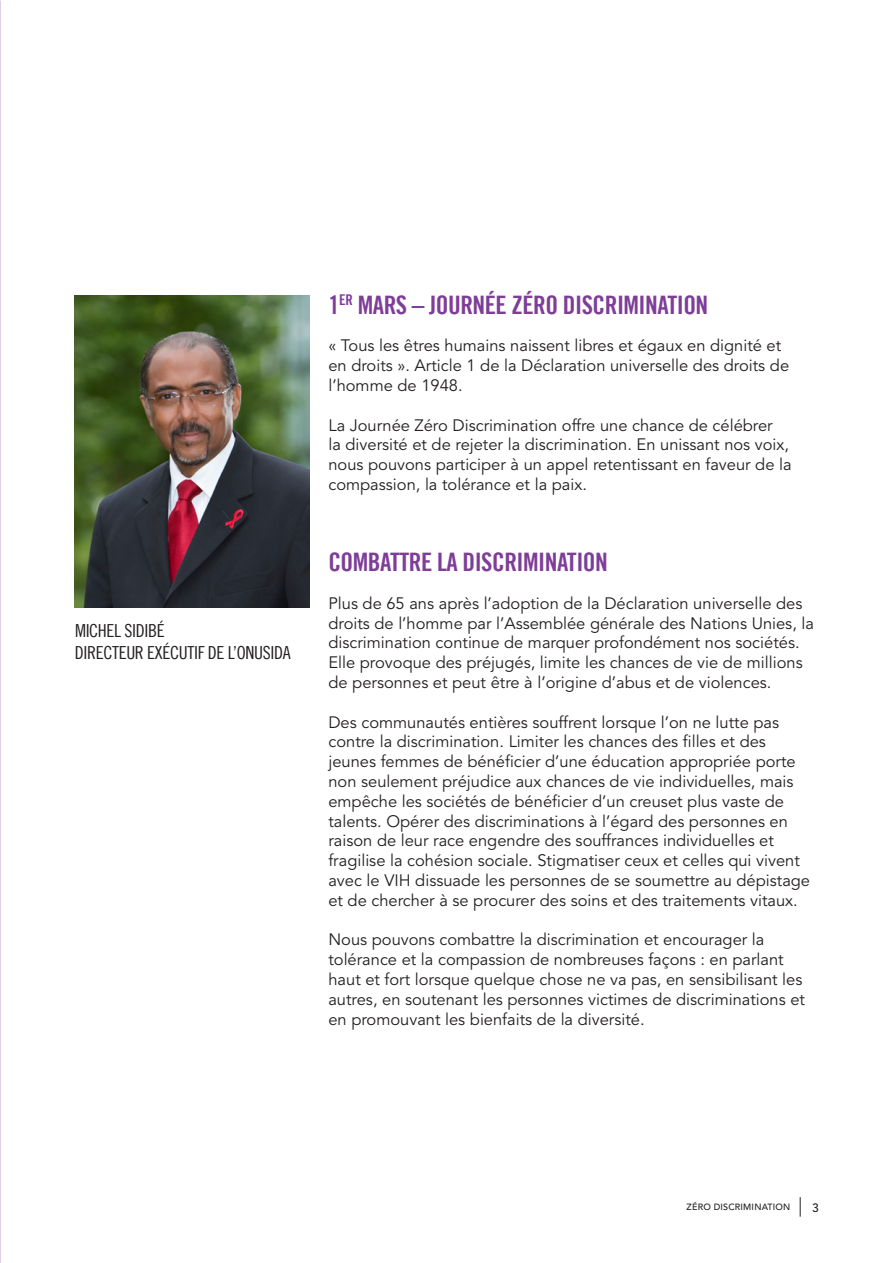
<style>
.page{position:relative;width:893px;height:1263px;background:#fff}
.page>*{position:absolute;margin:0;border:0;box-sizing:border-box;transform-origin:0 0}
.t1{font:25.5px "Trade Gothic LT Bold Cond Twenty";letter-spacing:-.02em;color:#7e3e98}
.t2{font:18px/21.6px "Trade Gothic LT Cond Eighteen";letter-spacing:-.02em;color:#231f20}
.t3{font:16.5px/19.8px "Avenir";color:#231f20}
.t4{font:500 12px "Avenir";color:#231f20}
.t5{font:500 9px "Avenir";letter-spacing:.02em;color:#231f20}
</style>
<div class="page">
<svg style="left:800px;top:1197px;width:1px;height:20px"></svg>
<img style="left:74px;top:295px;width:236px;height:312px">
<p class="t2" style="left:75px;top:620px;width:217px">MICHEL SIDIBÉ<br>DIRECTEUR EXÉCUTIF DE L’ONUSIDA</p>
<h1 class="t1" style="left:328px;top:289px;width:381px">1<sup>ER</sup> MARS – JOURNÉE ZÉRO DISCRIMINATION</h1>
<p class="t3" style="left:328px;top:336px;width:462px">« Tous les êtres humains naissent libres et égaux en dignité et en droits ». Article 1 de la Déclaration universelle des droits de l’homme de 1948.</p>
<p class="t3" style="left:328px;top:415px;width:465px">La Journée Zéro Discrimination offre une chance de célébrer<br>la diversité et de rejeter la discrimination. En unissant nos voix, nous pouvons participer à un appel retentissant en faveur de la compassion, la tolérance et la paix.</p>
<h1 class="t1" style="left:328px;top:546px;width:281px">COMBATTRE LA DISCRIMINATION</h1>
<p class="t3" style="left:328px;top:594px;width:487px">Plus de 65 ans après l’adoption de la Déclaration universelle des droits de l’homme par l’Assemblée générale des Nations Unies, la discrimination continue de marquer profondément nos sociétés.<br>Elle provoque des préjugés, limite les chances de vie de millions de personnes et peut être à l’origine d’abus et de violences.</p>
<p class="t3" style="left:328px;top:712px;width:483px">Des communautés entières souffrent lorsque l’on ne lutte pas contre la discrimination. Limiter les chances des filles et des jeunes femmes de bénéficier d’une éducation appropriée porte non seulement préjudice aux chances de vie individuelles, mais empêche les sociétés de bénéficier d’un creuset plus vaste de talents. Opérer des discriminations à l’égard des personnes en raison de leur race engendre des souffrances individuelles et fragilise la cohésion sociale. Stigmatiser ceux et celles qui vivent avec le VIH dissuade les personnes de se soumettre au dépistage et de chercher à se procurer des soins et des traitements vitaux.</p>
<p class="t3" style="left:328px;top:930px;width:478px">Nous pouvons combattre la discrimination et encourager la tolérance et la compassion de nombreuses façons : en parlant haut et fort lorsque quelque chose ne va pas, en sensibilisant les autres, en soutenant les personnes victimes de discriminations et en promouvant les bienfaits de la diversité.</p>
<p class="t5" style="left:686px;top:1202px;width:105px">ZÉRO DISCRIMINATION</p>
<p class="t4" style="left:812px;top:1200px;width:8px">3</p>
</div>
